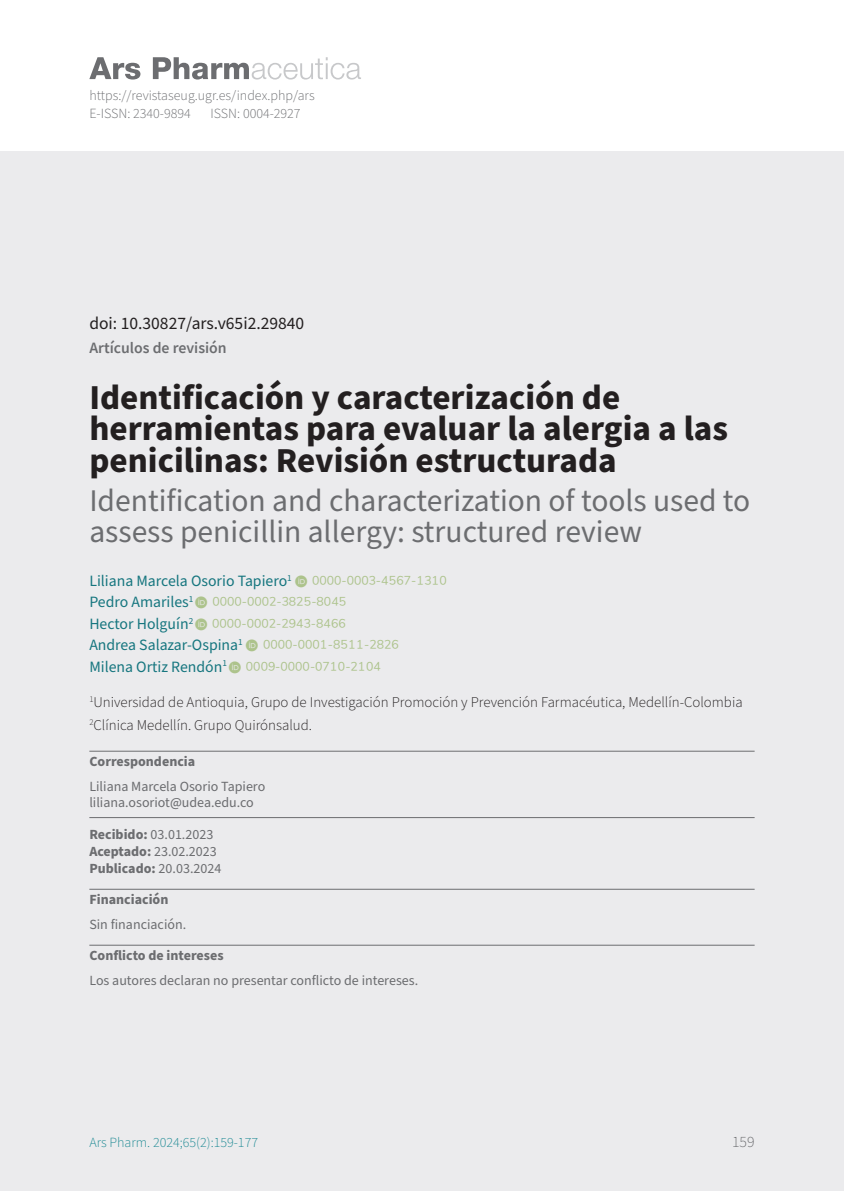
<style>
.page{position:relative;width:844px;height:1191px;background:#fff}
.page>*{position:absolute;margin:0;border:0;box-sizing:border-box;transform-origin:0 0}
.sps_titulo_original{font:700 35px/31.5px "Source Sans Pro";color:#231f20}
.sps_titulo_traduc{font:31.5px/31.5px "Source Sans Pro";color:#6c6d70}
.sps_doi{font:17.5px "Source Sans Pro";color:#231f20}
.sps_autores{font:15.75px "Source Sans Pro";color:#16767f}
.sps_seccion{font:600 15.75px "Source Sans Pro";color:#6c6d70}
.t1{font:300 15.75px "Source Sans Pro";color:#6c6d70}
.sps_afiliaciones{font:300 14.88px "Source Sans Pro";color:#231f20}
.sps_texto_metadatos{font:14px "Source Sans Pro";color:#6c6d70}
.t2{font:300 14px "Source Sans Pro";color:#6c6d70}
.sps_titulo_metadatos{font:700 14px "Source Sans Pro";color:#6c6d70}
.sps_linea_fin_metadatos{font:14px "Source Sans Pro";color:#6c6d70}
.t3{font:300 14px "Source Sans Pro";color:#1c8993}
.sps_texto_metadatos-2{font:700 14px "Source Sans Pro";color:#6c6d70}
.sps_autores-2{font:12.25px "Font Awesome 5 Brands";color:#adc38c}
.s1{color:#adc38c}
.s2{font-weight:700}
.s3{font-weight:400}
</style>
<div class="page">
<div style="left:0;top:151px;width:843px;height:1040px;background:#ebebed"></div>
<svg style="left:89px;top:57px;width:272px;height:23px"></svg>
<hr style="left:89px;top:751px;width:665px;height:1px;background:#6c6d70">
<hr style="left:89px;top:817px;width:665px;height:1px;background:#6c6d70">
<hr style="left:89px;top:889px;width:665px;height:1px;background:#6c6d70">
<hr style="left:89px;top:945px;width:665px;height:1px;background:#6c6d70">
<p class="t2" style="left:89px;top:86px;width:227px">https://revistaseug.ugr.es/index.php/ars</p>
<p class="t2" style="left:89px;top:104px;width:103px">E-ISSN: 2340-9894</p>
<p class="t2" style="left:210px;top:104px;width:92px">ISSN: 0004-2927</p>
<p class="sps_doi" style="left:89px;top:311px;width:216px">doi: 10.30827/ars.v65i2.29840</p>
<p class="sps_seccion" style="left:89px;top:337px;width:139px">Artículos de revisión</p>
<p class="sps_titulo_original" style="left:89px;top:382px;width:640px">Identificación y caracterización de herramientas para evaluar la alergia a las penicilinas: Revisión estructurada</p>
<p class="sps_titulo_traduc" style="left:89px;top:485px;width:662px">Identification and characterization of tools used to assess penicillin allergy: structured review</p>
<p class="sps_autores" style="left:89px;top:570px;width:219px">Liliana Marcela Osorio Tapiero<sup>1</sup> <span class="s1">□</span></p>
<p class="sps_autores" style="left:89px;top:592px;width:120px">Pedro Amariles<sup>1</sup> <span class="s1">□</span></p>
<p class="sps_autores" style="left:89px;top:613px;width:119px">Hector Holguín<sup>2</sup> <span class="s1">□</span></p>
<p class="sps_autores-2" style="left:296px;top:618px;width:36px">✔✓ ✔</p>
<p class="sps_autores" style="left:89px;top:634px;width:170px">Andrea Salazar-Ospina<sup>1</sup> <span class="s1">□</span></p>
<p class="sps_autores" style="left:89px;top:656px;width:153px">Milena Ortiz Rendón<sup>1</sup> <span class="s1">□</span></p>
<p class="sps_afiliaciones" style="left:89px;top:692px;width:654px"><sup>1</sup>Universidad de Antioquia, Grupo de Investigación Promoción y Prevención Farmacéutica, Medellín-Colombia</p>
<p class="sps_afiliaciones" style="left:89px;top:715px;width:224px"><sup>2</sup>Clínica Medellín. Grupo Quirónsalud.</p>
<p class="sps_titulo_metadatos" style="left:89px;top:752px;width:107px">Correspondencia</p>
<p class="sps_texto_metadatos" style="left:89px;top:776px;width:177px">Liliana Marcela Osorio Tapiero</p>
<p class="sps_linea_fin_metadatos" style="left:89px;top:793px;width:166px">liliana.osoriot@udea.edu.co</p>
<p class="sps_texto_metadatos" style="left:89px;top:825px;width:125px"><span class="s2">Recibido:</span> 03.01.2023</p>
<p class="sps_texto_metadatos" style="left:89px;top:842px;width:129px"><span class="s2">Aceptado:</span> 23.02.2023</p>
<p class="sps_texto_metadatos-2" style="left:89px;top:858px;width:133px">Publicado: <span class="s3">20.03.2024</span></p>
<p class="sps_titulo_metadatos" style="left:89px;top:890px;width:81px">Financiación</p>
<p class="sps_texto_metadatos" style="left:89px;top:914px;width:98px">Sin financiación.</p>
<p class="sps_titulo_metadatos" style="left:89px;top:946px;width:136px">Conflicto de intereses</p>
<p class="sps_texto_metadatos" style="left:89px;top:970px;width:330px">Los autores declaran no presentar conflicto de intereses.</p>
<p class="t3" style="left:89px;top:1132px;width:170px">Ars Pharm. 2024;65(2):159-177</p>
<p class="t1" style="left:731px;top:1131px;width:24px">159</p>
</div>
